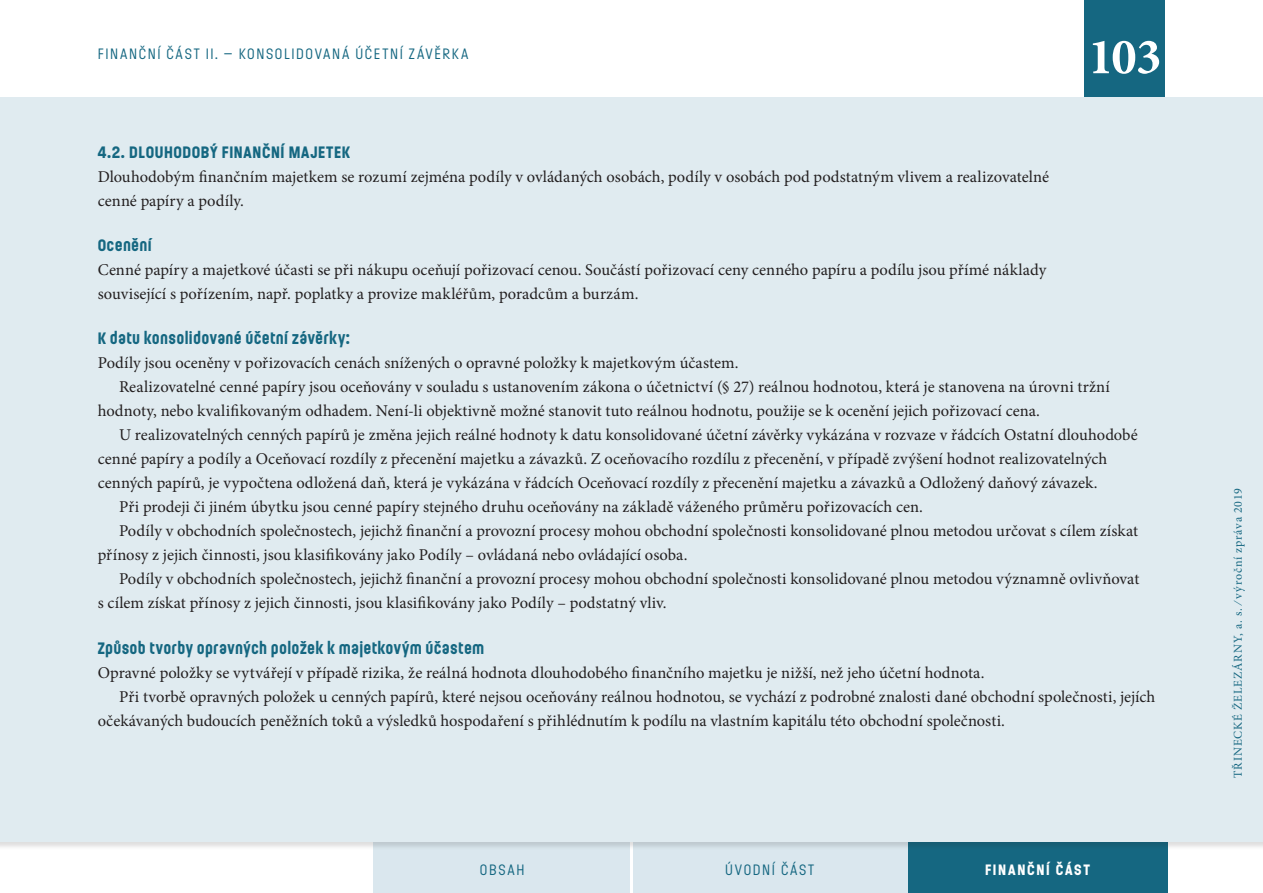
<style>
.page{position:relative;width:1263px;height:893px;background:#fff}
.page>*{position:absolute;margin:0;border:0;box-sizing:border-box;transform-origin:0 0}
.t1{font:700 51px "Minion Pro";color:#fff}
.TextFin_odsazeny{font:16.5px/24px "Minion Pro";color:#231f20}
.TextFin_neodsazeny{font:16.5px/24px "Minion Pro";color:#231f20}
.FinTit4{font:700 16.5px "Ladislav";letter-spacing:.02em;color:#156781}
.t2{font:15px "Ladislav";letter-spacing:.11em;color:#156781}
.t3{font:700 15px "Ladislav";letter-spacing:.11em;color:#fff}
.t4{font:12px "Minion Pro";letter-spacing:.07em;color:#156781}
</style>
<div class="page">
<div style="left:373px;top:840px;width:258px;height:53px;background:#dae7ee"></div>
<div style="left:631px;top:840px;width:277px;height:53px;background:#dae7ee"></div>
<div style="left:908px;top:840px;width:259px;height:53px;background:#156781"></div>
<hr style="left:630px;top:842px;width:3px;height:51px;background:#fff">
<div style="left:1084px;top:0;width:81px;height:98px;background:#156781"></div>
<div style="left:0;top:98px;width:1263px;height:744px;background:#e0ebf0"></div>
<p class="t2" style="left:98px;top:44px;width:372px">FINANČNÍ ČÁST II. – KONSOLIDOVANÁ ÚČETNÍ ZÁVĚRKA</p>
<h1 class="t1" style="left:1088px;top:21px;width:75px">103</h1>
<p class="FinTit4" style="left:98px;top:142px;width:254px">4.2. DLOUHODOBÝ FINANČNÍ MAJETEK</p>
<p class="TextFin_neodsazeny" style="left:98px;top:165px;width:953px">Dlouhodobým finančním majetkem se rozumí zejména podíly v ovládaných osobách, podíly v osobách pod podstatným vlivem a realizovatelné cenné papíry a podíly.</p>
<p class="FinTit4" style="left:98px;top:235px;width:55px">Ocenění</p>
<p class="TextFin_neodsazeny" style="left:98px;top:258px;width:950px">Cenné papíry a majetkové účasti se při nákupu oceňují pořizovací cenou. Součástí pořizovací ceny cenného papíru a podílu jsou přímé náklady související s pořízením, např. poplatky a provize makléřům, poradcům a burzám.</p>
<p class="FinTit4" style="left:98px;top:328px;width:254px">K datu konsolidované účetní závěrky:</p>
<p class="TextFin_neodsazeny" style="left:98px;top:351px;width:642px">Podíly jsou oceněny v pořizovacích cenách snížených o opravné položky k majetkovým účastem.</p>
<p class="TextFin_odsazeny" style="left:98px;top:375px;width:1014px;text-indent:21px">Realizovatelné cenné papíry jsou oceňovány v souladu s ustanovením zákona o účetnictví (§ 27) reálnou hodnotou, která je stanovena na úrovni tržní hodnoty, nebo kvalifikovaným odhadem. Není-li objektivně možné stanovit tuto reálnou hodnotu, použije se k ocenění jejich pořizovací cena.</p>
<p class="TextFin_odsazeny" style="left:98px;top:423px;width:1041px;text-indent:21px">U realizovatelných cenných papírů je změna jejich reálné hodnoty k datu konsolidované účetní závěrky vykázána v rozvaze v řádcích Ostatní dlouhodobé cenné papíry a podíly a Oceňovací rozdíly z přecenění majetku a závazků. Z oceňovacího rozdílu z přecenění, v případě zvýšení hodnot realizovatelných cenných papírů, je vypočtena odložená daň, která je vykázána v řádcích Oceňovací rozdíly z přecenění majetku a závazků a Odložený daňový závazek.</p>
<p class="TextFin_odsazeny" style="left:119px;top:495px;width:805px">Při prodeji či jiném úbytku jsou cenné papíry stejného druhu oceňovány na základě váženého průměru pořizovacích cen.</p>
<p class="TextFin_odsazeny" style="left:98px;top:519px;width:1042px;text-indent:21px">Podíly v obchodních společnostech, jejichž finanční a provozní procesy mohou obchodní společnosti konsolidované plnou metodou určovat s cílem získat přínosy z jejich činnosti, jsou klasifikovány jako Podíly – ovládaná nebo ovládající osoba.</p>
<p class="TextFin_odsazeny" style="left:98px;top:567px;width:1043px;text-indent:21px">Podíly v obchodních společnostech, jejichž finanční a provozní procesy mohou obchodní společnosti konsolidované plnou metodou významně ovlivňovat s cílem získat přínosy z jejich činnosti, jsou klasifikovány jako Podíly – podstatný vliv.</p>
<p class="FinTit4" style="left:98px;top:638px;width:388px">Způsob tvorby opravných položek k majetkovým účastem</p>
<p class="TextFin_neodsazeny" style="left:98px;top:660px;width:888px">Opravné položky se vytvářejí v případě rizika, že reálná hodnota dlouhodobého finančního majetku je nižší, než jeho účetní hodnota.</p>
<p class="TextFin_odsazeny" style="left:98px;top:684px;width:1059px;text-indent:21px">Při tvorbě opravných položek u cenných papírů, které nejsou oceňovány reálnou hodnotou, se vychází z podrobné znalosti dané obchodní společnosti, jejích očekávaných budoucích peněžních toků a výsledků hospodaření s přihlédnutím k podílu na vlastním kapitálu této obchodní společnosti.</p>
<p class="t2" style="left:480px;top:860px;width:46px">OBSAH</p>
<p class="t2" style="left:725px;top:860px;width:91px">ÚVODNÍ ČÁST</p>
<p class="t3" style="left:985px;top:860px;width:107px">FINANČNÍ ČÁST</p>
<p class="t4" style="left:1230px;top:778px;width:291px;rotate:-90deg">TŘINECKÉ ŽELEZÁRNY, a. s. ⁄výroční zpráva 2019</p>
</div>
